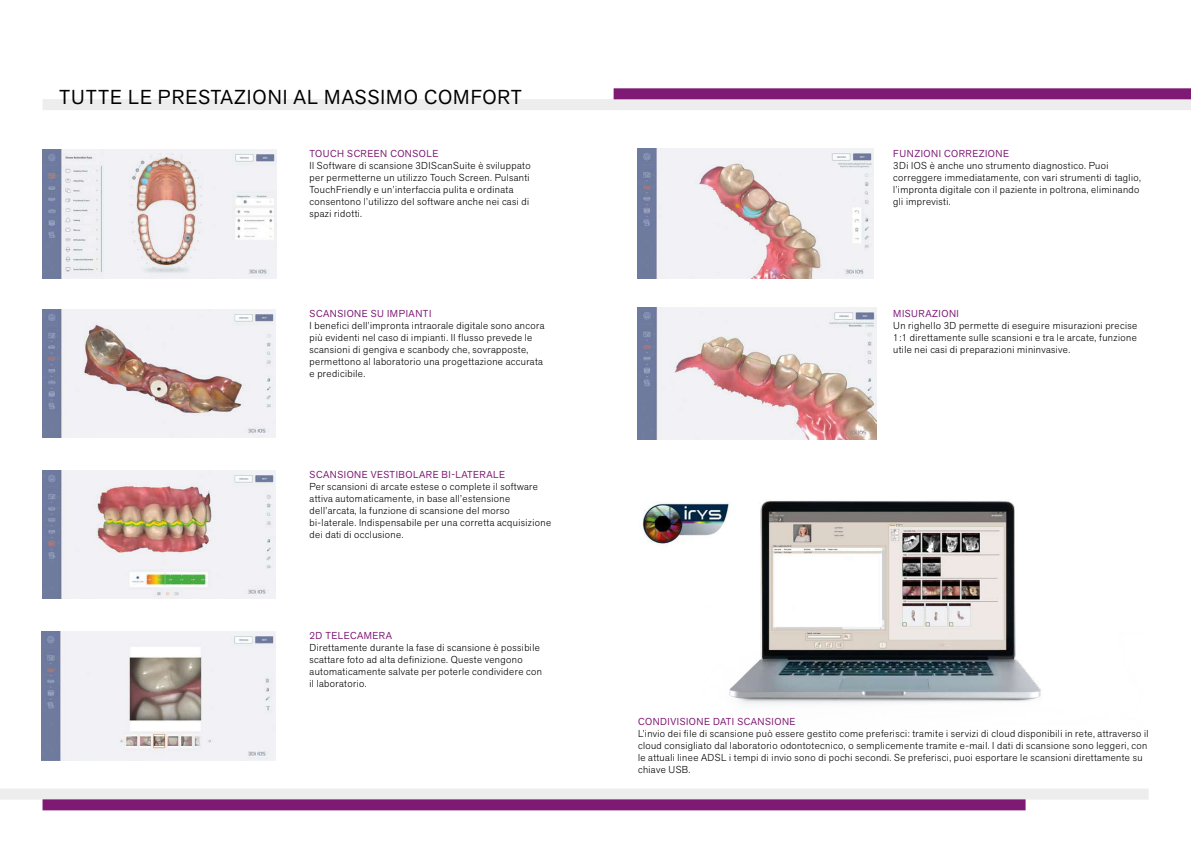
<style>
.page{position:relative;width:1191px;height:842px;background:#fff}
.page>*{position:absolute;margin:0;border:0;box-sizing:border-box;transform-origin:0 0}
.t1{font:20px "Akzid Grtsk Next";letter-spacing:.05em;color:#000}
.t2{font:300 10px/12px "Akzid Grtsk Next";letter-spacing:.04em;color:#000}
.t3{font:10px "Akzid Grtsk Next";letter-spacing:.05em;color:#7e1974}
</style>
<div class="page">
<img style="left:638px;top:148px;width:236px;height:130px">
<img style="left:42px;top:632px;width:233px;height:128px">
<img style="left:42px;top:470px;width:233px;height:129px">
<img style="left:43px;top:150px;width:233px;height:128px">
<div style="left:43px;top:99px;width:1148px;height:11px;background:#ededed"></div>
<div style="left:613px;top:88px;width:578px;height:11px;background:#7e1974"></div>
<div style="left:0;top:788px;width:1148px;height:11px;background:#ededed"></div>
<div style="left:43px;top:799px;width:982px;height:11px;background:#7e1974"></div>
<img style="left:729px;top:500px;width:312px;height:204px">
<img style="left:638px;top:308px;width:238px;height:131px">
<img style="left:42px;top:309px;width:233px;height:128px">
<img style="left:642px;top:500px;width:95px;height:58px">
<h1 class="t1" style="left:59px;top:84px;width:464px">TUTTE LE PRESTAZIONI AL MASSIMO COMFORT</h1>
<p class="t3" style="left:309px;top:147px;width:130px">TOUCH SCREEN CONSOLE</p>
<p class="t2" style="left:309px;top:159px;width:222px">Il Software di scansione 3DIScanSuite è sviluppato per permetterne un utilizzo Touch Screen. Pulsanti TouchFriendly e un’interfaccia pulita e ordinata consentono l’utilizzo del software anche nei casi di spazi ridotti.</p>
<p class="t3" style="left:309px;top:307px;width:123px">SCANSIONE SU IMPIANTI</p>
<p class="t2" style="left:309px;top:320px;width:236px">I benefici dell’impronta intraorale digitale sono ancora più evidenti nel caso di impianti. Il flusso prevede le scansioni di gengiva e scanbody che, sovrapposte, permettono al laboratorio una progettazione accurata e predicibile.</p>
<p class="t3" style="left:309px;top:468px;width:197px">SCANSIONE VESTIBOLARE BI-LATERALE</p>
<p class="t2" style="left:309px;top:480px;width:243px">Per scansioni di arcate estese o complete il software attiva automaticamente, in base all’estensione dell’arcata, la funzione di scansione del morso bi-laterale. Indispensabile per una corretta acquisizione dei dati di occlusione.</p>
<p class="t3" style="left:309px;top:628px;width:84px">2D TELECAMERA</p>
<p class="t2" style="left:309px;top:641px;width:234px">Direttamente durante la fase di scansione è possibile scattare foto ad alta definizione. Queste vengono automaticamente salvate per poterle condividere con il laboratorio.</p>
<p class="t3" style="left:893px;top:147px;width:117px">FUNZIONI CORREZIONE</p>
<p class="t2" style="left:893px;top:159px;width:249px">3Di IOS è anche uno strumento diagnostico. Puoi correggere immediatamente, con vari strumenti di taglio, l’impronta digitale con il paziente in poltrona, eliminando gli imprevisti.</p>
<p class="t3" style="left:893px;top:307px;width:67px">MISURAZIONI</p>
<p class="t2" style="left:893px;top:320px;width:245px;text-align:justify">Un righello 3D permette di eseguire misurazioni precise 1:1 direttamente sulle scansioni e tra le arcate, funzione utile nei casi di preparazioni mininvasive.</p>
<p class="t3" style="left:638px;top:715px;width:159px">CONDIVISIONE DATI SCANSIONE</p>
<p class="t2" style="left:638px;top:728px;width:512px">L’invio dei file di scansione può essere gestito come preferisci: tramite i servizi di cloud disponibili in rete, attraverso il cloud consigliato dal laboratorio odontotecnico, o semplicemente tramite e-mail. I dati di scansione sono leggeri, con le attuali linee ADSL i tempi di invio sono di pochi secondi. Se preferisci, puoi esportare le scansioni direttamente su chiave USB.</p>
</div>
